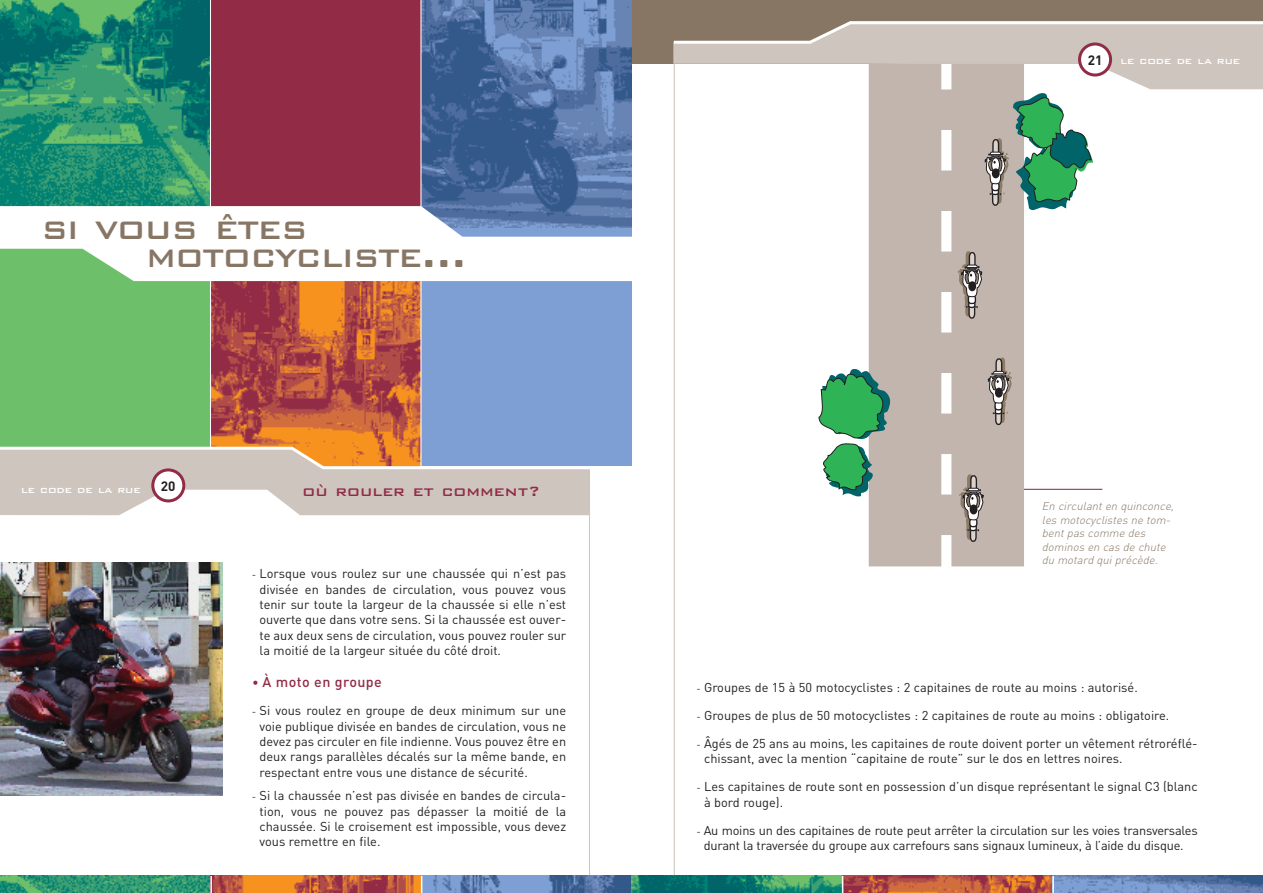
<style>
.page{position:relative;width:1263px;height:893px;background:#fff}
.page>*{position:absolute;margin:0;border:0;box-sizing:border-box;transform-origin:0 0}
.t1{font:500 33.75px/28.5px "Bank Gothic BT";letter-spacing:-.05em;color:#887665}
.t2{font:500 18px "Bank Gothic BT";color:#922c46}
.t3{font:500 14.25px "DIN";letter-spacing:.025em;color:#922c46}
.t4{font:700 13.5px "DIN";color:#231f20}
.t5{font:12.75px/15.3px "DIN";color:#231f20;text-align:justify}
.t6{font:500 12px "Bank Gothic BT";color:#fff}
.t7{font:italic 300 11.25px/13.5px "DIN";color:#887665}
.s1{font-size:45px}
.s2{font-weight:700;font-size:9px;color:#887665}
.s3{font-weight:400;font-size:12.75px}
</style>
<div class="page">
<hr style="left:674px;top:41px;width:1px;height:843px;background:#cec6be">
<hr style="left:589px;top:466px;width:1px;height:418px;background:#cec6be">
<div style="left:631px;top:0;width:632px;height:64px;background:#887665"></div>
<svg style="left:673px;top:21px;width:590px;height:549px"></svg>
<img style="left:421px;top:0;width:210px;height:206px">
<img style="left:211px;top:281px;width:209px;height:164px">
<div style="left:0;top:223px;width:210px;height:223px;background:#6dc069"></div>
<div style="left:421px;top:247px;width:210px;height:219px;background:#7e9fd3"></div>
<img style="left:0;top:0;width:210px;height:206px">
<div style="left:210px;top:0;width:211px;height:223px;background:#922c46"></div>
<hr style="left:210px;top:0;width:1px;height:482px;background:#fff">
<hr style="left:420px;top:0;width:1px;height:482px;background:#fff">
<svg style="left:0;top:206px;width:632px;height:75px"></svg>
<img style="left:0;top:562px;width:223px;height:233px">
<svg style="left:0;top:445px;width:590px;height:70px"></svg>
<img style="left:0;top:876px;width:210px;height:17px">
<svg style="left:212px;top:876px;width:209px;height:17px;background:#c86336"></svg>
<svg style="left:422px;top:876px;width:209px;height:17px;background:#6182b5"></svg>
<svg style="left:210px;top:876px;width:2px;height:17px"></svg>
<svg style="left:631px;top:876px;width:211px;height:17px;background:#19826c"></svg>
<svg style="left:843px;top:876px;width:209px;height:17px;background:#be5a3e"></svg>
<svg style="left:1054px;top:876px;width:209px;height:17px;background:#6887b9"></svg>
<svg style="left:1052px;top:876px;width:2px;height:17px"></svg>
<h1 class="t1" style="left:145px;top:213px;width:323px;text-indent:-104px">SI VOUS ÊTES<br>MOTOCYCLISTE<span class="s1">…</span></h1>
<p class="t6" style="left:21px;top:482px;width:121px">le code de la rue</p>
<p class="t4" style="left:161px;top:481px;width:16px">20</p>
<h2 class="t2" style="left:302px;top:479px;width:239px">où rouler et comment?</h2>
<p class="t5" style="left:260px;top:568px;width:308px;text-indent:-7px"><span class="s2">-</span> Lorsque vous roulez sur une chaussée qui n’est pas divisée en bandes de circulation, vous pouvez vous tenir sur toute la largeur de la chaussée si elle n’est ouverte que dans votre sens. Si la chaussée est ouver&shy;te aux deux sens de circulation, vous pouvez rouler sur la moitié de la largeur située du côté droit.</p>
<p class="t3" style="left:252px;top:677px;width:131px"><span class="s3">•</span> À moto en groupe</p>
<p class="t5" style="left:260px;top:705px;width:308px;text-indent:-7px"><span class="s2">-</span> Si vous roulez en groupe de deux minimum sur une voie publique divisée en bandes de circulation, vous ne devez pas circuler en file indienne. Vous pouvez être en deux rangs parallèles décalés sur la même bande, en respectant entre vous une distance de sécurité.</p>
<p class="t5" style="left:260px;top:790px;width:308px;text-indent:-7px"><span class="s2">-</span> Si la chaussée n’est pas divisée en bandes de circula&shy;tion, vous ne pouvez pas dépasser la moitié de la chaussée. Si le croisement est impossible, vous devez vous remettre en file.</p>
<p class="t4" style="left:1088px;top:55px;width:16px">21</p>
<p class="t6" style="left:1120px;top:53px;width:121px">le code de la rue</p>
<p class="t7" style="left:1042px;top:501px;width:136px">En circulant en quinconce, les motocyclistes ne tom&shy;bent pas comme des dominos en cas de chute du motard qui précède.</p>
<p class="t5" style="left:697px;top:681px;width:442px"><span class="s2">-</span> Groupes de 15 à 50 motocyclistes : 2 capitaines de route au moins : autorisé.</p>
<p class="t5" style="left:697px;top:709px;width:474px"><span class="s2">-</span> Groupes de plus de 50 motocyclistes : 2 capitaines de route au moins : obligatoire.</p>
<p class="t5" style="left:704px;top:737px;width:495px;text-indent:-7px"><span class="s2">-</span> Âgés de 25 ans au moins, les capitaines de route doivent porter un vêtement rétroréflé&shy;chissant, avec la mention “capitaine de route” sur le dos en lettres noires.</p>
<p class="t5" style="left:704px;top:781px;width:495px;text-indent:-7px"><span class="s2">-</span> Les capitaines de route sont en possession d’un disque représentant le signal C3 (blanc à bord rouge).</p>
<p class="t5" style="left:697px;top:824px;width:502px;text-align:center"><span class="s2">-</span> Au moins un des capitaines de route peut arrêter la circulation sur les voies transversales durant la traversée du groupe aux carrefours sans signaux lumineux, à l’aide du disque.</p>
</div>
